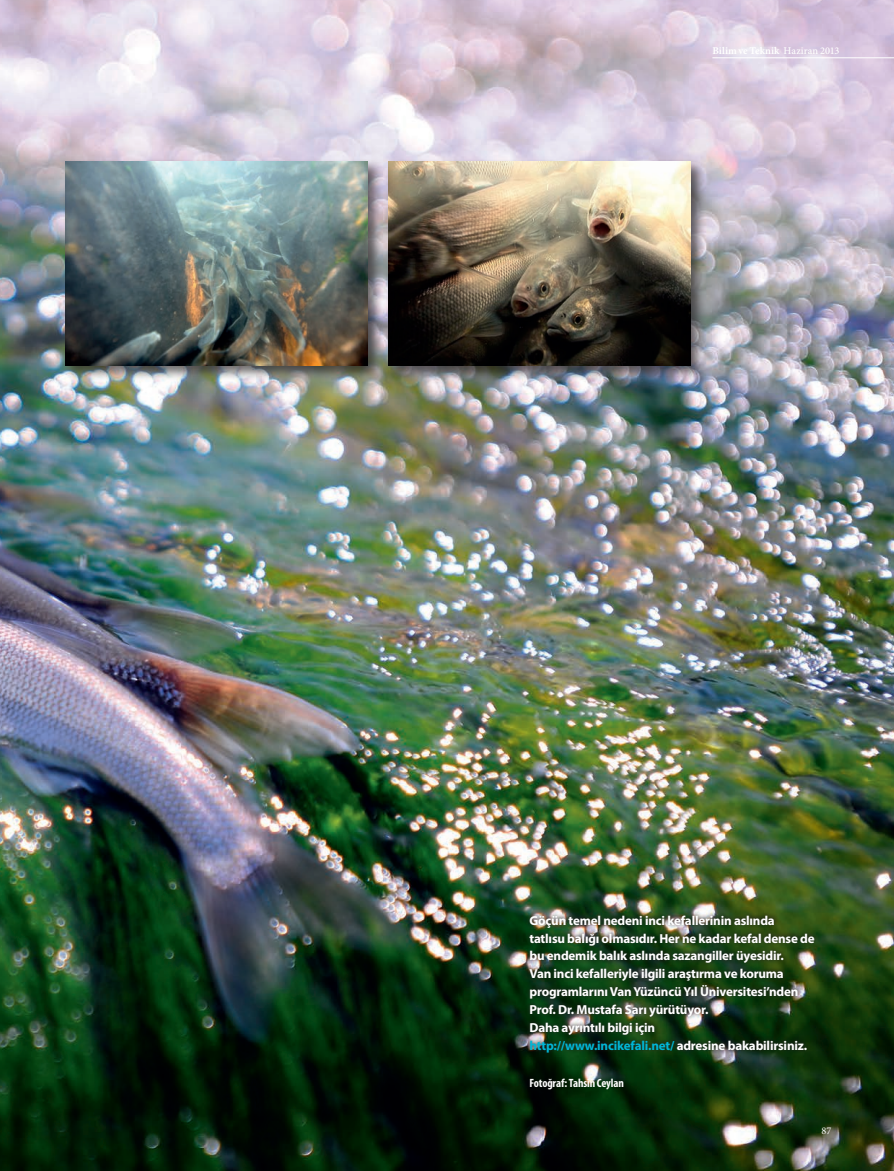
<style>
.page{position:relative;width:894px;height:1171px;background:#fff}
.page>*{position:absolute;margin:0;border:0;box-sizing:border-box;transform-origin:0 0}
.t1{font:700 13.05px/17.9px "Myriad Pro";letter-spacing:-.015em;color:#fff}
.t2{font:700 condensed 12px "Myriad Pro";letter-spacing:-.01em;color:#fff}
.t3{font:700 10.35px "Minion Pro";letter-spacing:.005em;color:#fff}
.t4{font:10.35px "Minion Pro";color:#fff}
.s1{font-weight:500}
.s2{color:#00b7d6}
</style>
<div class="page">
<img style="left:0;top:0;width:893px;height:1170px">
<hr style="left:712px;top:58px;width:181px;height:1px;background:#fff">
<div style="left:386px;top:159px;width:319px;height:222px;background:#231f20;opacity:.65"></div>
<img style="left:388px;top:161px;width:302px;height:204px">
<div style="left:63px;top:159px;width:320px;height:222px;background:#231f20;opacity:.65"></div>
<img style="left:66px;top:161px;width:301px;height:204px">
<img style="left:525px;top:911px;width:293px;height:145px">
<p class="t3" style="left:712px;top:43px;width:129px">Bilim ve Teknik <span class="s1">Haziran 2013</span></p>
<p class="t1" style="left:529px;top:910px;width:287px">Göçün temel nedeni inci kefallerinin aslında<br>tatlısu balığı olmasıdır. Her ne kadar kefal dense de bu endemik balık aslında sazangiller üyesidir.<br>Van inci kefalleriyle ilgili araştırma ve koruma programlarını Van Yüzüncü Yıl Üniversitesi’nden Prof. Dr. Mustafa Sarı yürütüyor.<br>Daha ayrıntılı bilgi için<br><span class="s2">http://www.incikefali.net/</span> adresine bakabilirsiniz.</p>
<p class="t2" style="left:529px;top:1075px;width:96px">Fotoğraf: Tahsin Ceylan</p>
<p class="t4" style="left:821px;top:1123px;width:11px">87</p>
</div>
